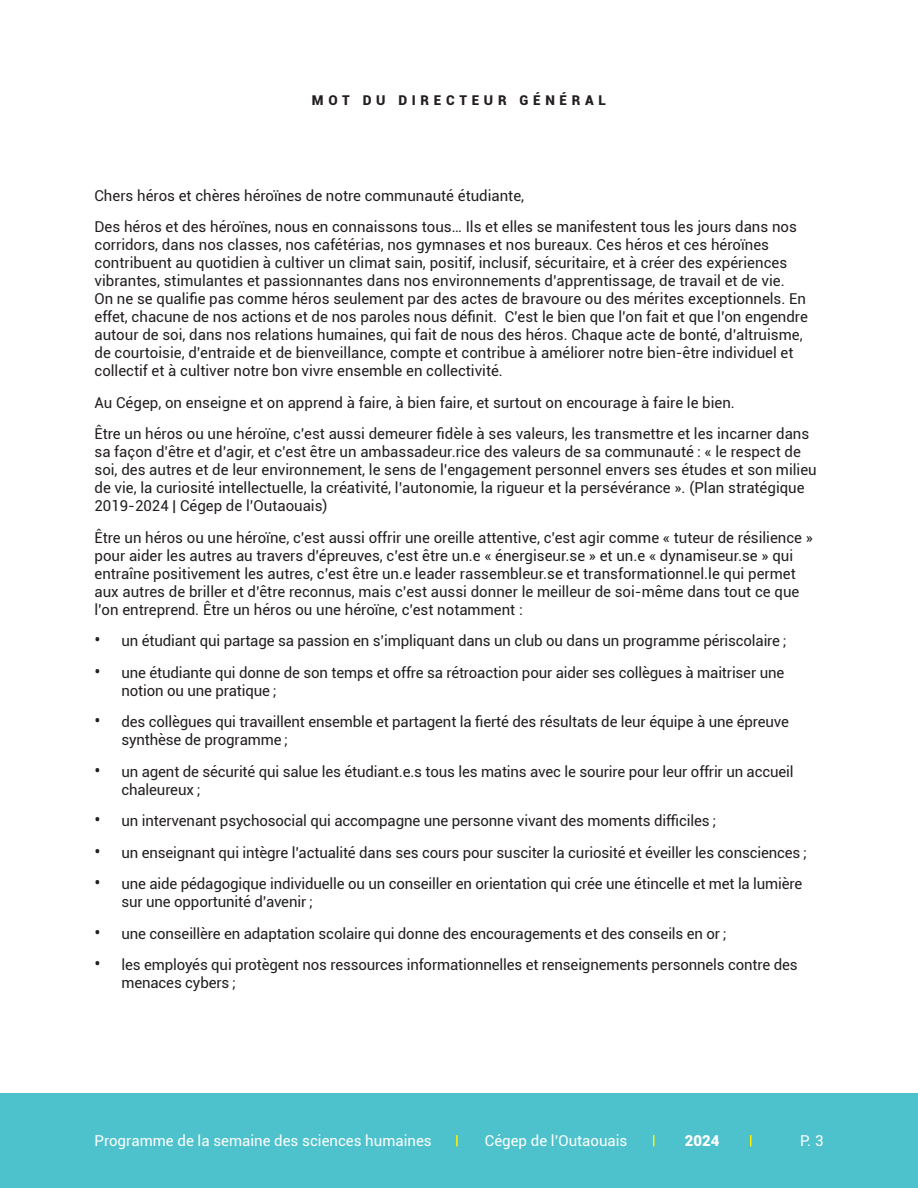
<style>
.page{position:relative;width:918px;height:1188px;background:#fff}
.page>*{position:absolute;margin:0;border:0;box-sizing:border-box;transform-origin:0 0}
.t1{font:15px/18px "Roboto";color:#231f20}
.t2{font:15px "Roboto";color:#fff}
.t3{font:900 15px "Roboto";color:#fff}
.t4{font:900 13.5px "Roboto";letter-spacing:.35em;color:#231f20}
.s1{font-size:18px}
</style>
<div class="page">
<div style="left:0;top:1094px;width:918px;height:94px;background:#4dc2cc"></div>
<svg style="left:456px;top:1135px;width:2px;height:11px"></svg>
<svg style="left:653px;top:1135px;width:2px;height:11px"></svg>
<p class="t4" style="left:312px;top:90px;width:296px">MOT DU DIRECTEUR GÉNÉRAL</p>
<p class="t1" style="left:94px;top:186px;width:431px">Chers héros et chères héroïnes de notre communauté étudiante,</p>
<p class="t1" style="left:94px;top:217px;width:715px">Des héros et des héroïnes, nous en connaissons tous… Ils et elles se manifestent tous les jours dans nos corridors, dans nos classes, nos cafétérias, nos gymnases et nos bureaux. Ces héros et ces héroïnes contribuent au quotidien à cultiver un climat sain, positif, inclusif, sécuritaire, et à créer des expériences vibrantes, stimulantes et passionnantes dans nos environnements d’apprentissage, de travail et de vie.<br>On ne se qualifie pas comme héros seulement par des actes de bravoure ou des mérites exceptionnels. En effet, chacune de nos actions et de nos paroles nous définit. C’est le bien que l’on fait et que l’on engendre autour de soi, dans nos relations humaines, qui fait de nous des héros. Chaque acte de bonté, d’altruisme, de courtoisie, d’entraide et de bienveillance, compte et contribue à améliorer notre bien-être individuel et collectif et à cultiver notre bon vivre ensemble en collectivité.</p>
<p class="t1" style="left:94px;top:393px;width:642px">Au Cégep, on enseigne et on apprend à faire, à bien faire, et surtout on encourage à faire le bien.</p>
<p class="t1" style="left:94px;top:424px;width:724px">Être un héros ou une héroïne, c’est aussi demeurer fidèle à ses valeurs, les transmettre et les incarner dans sa façon d’être et d’agir, et c’est être un ambassadeur.rice des valeurs de sa communauté : « le respect de soi, des autres et de leur environnement, le sens de l’engagement personnel envers ses études et son milieu de vie, la curiosité intellectuelle, la créativité, l’autonomie, la rigueur et la persévérance ». (Plan stratégique 2019-2024 | Cégep de l’Outaouais)</p>
<p class="t1" style="left:94px;top:528px;width:720px">Être un héros ou une héroïne, c’est aussi offrir une oreille attentive, c’est agir comme « tuteur de résilience » pour aider les autres au travers d’épreuves, c’est être un.e « énergiseur.se » et un.e « dynamiseur.se » qui entraîne positivement les autres, c’est être un.e leader rassembleur.se et transformationnel.le qui permet aux autres de briller et d’être reconnus, mais c’est aussi donner le meilleur de soi-même dans tout ce que l’on entreprend. Être un héros ou une héroïne, c’est notamment :</p>
<p class="t1" style="left:94px;top:631px;width:694px"><span class="s1">•</span> un étudiant qui partage sa passion en s’impliquant dans un club ou dans un programme périscolaire ;</p>
<p class="t1" style="left:122px;top:663px;width:664px;text-indent:-27px"><span class="s1">•</span> une étudiante qui donne de son temps et offre sa rétroaction pour aider ses collègues à maitriser une notion ou une pratique ;</p>
<p class="t1" style="left:122px;top:712px;width:669px;text-indent:-27px"><span class="s1">•</span> des collègues qui travaillent ensemble et partagent la fierté des résultats de leur équipe à une épreuve synthèse de programme ;</p>
<p class="t1" style="left:122px;top:762px;width:674px;text-indent:-27px"><span class="s1">•</span> un agent de sécurité qui salue les étudiant.e.s tous les matins avec le sourire pour leur offrir un accueil chaleureux ;</p>
<p class="t1" style="left:94px;top:811px;width:623px"><span class="s1">•</span> un intervenant psychosocial qui accompagne une personne vivant des moments difficiles ;</p>
<p class="t1" style="left:94px;top:843px;width:714px"><span class="s1">•</span> un enseignant qui intègre l’actualité dans ses cours pour susciter la curiosité et éveiller les consciences ;</p>
<p class="t1" style="left:122px;top:874px;width:682px;text-indent:-27px"><span class="s1">•</span> une aide pédagogique individuelle ou un conseiller en orientation qui crée une étincelle et met la lumière sur une opportunité d’avenir ;</p>
<p class="t1" style="left:94px;top:924px;width:634px"><span class="s1">•</span> une conseillère en adaptation scolaire qui donne des encouragements et des conseils en or ;</p>
<p class="t1" style="left:122px;top:955px;width:678px;text-indent:-27px"><span class="s1">•</span> les employés qui protègent nos ressources informationnelles et renseignements personnels contre des menaces cybers ;</p>
<p class="t2" style="left:94px;top:1131px;width:339px">Programme de la semaine des sciences humaines</p>
<p class="t2" style="left:485px;top:1131px;width:144px">Cégep de l’Outaouais</p>
<p class="t3" style="left:685px;top:1130px;width:36px">2024</p>
<p class="t2" style="left:800px;top:1131px;width:25px">P. 3</p>
</div>
